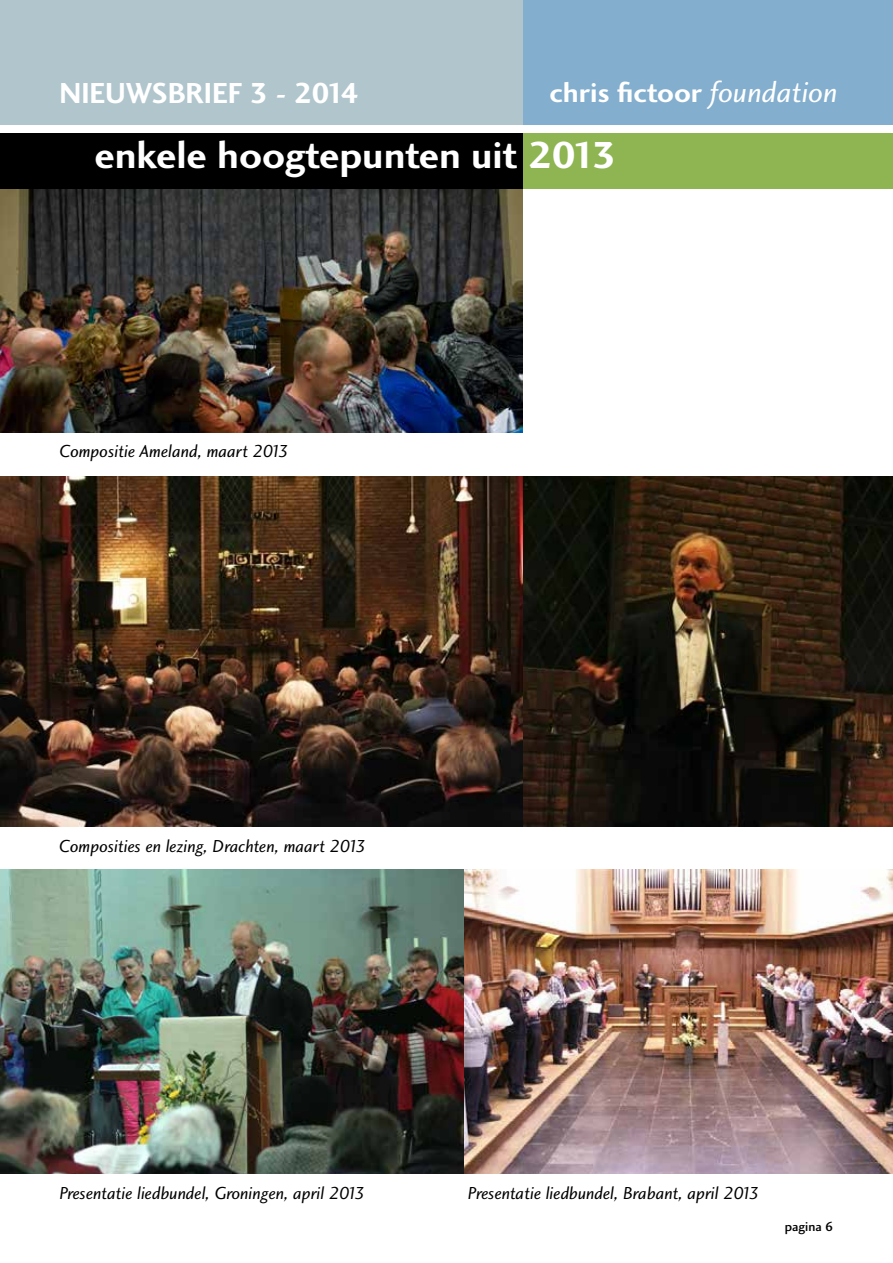
<style>
.page{position:relative;width:893px;height:1263px;background:#fff}
.page>*{position:absolute;margin:0;border:0;box-sizing:border-box;transform-origin:0 0}
.t1{font:39px "Charlotte Sans Bold Plain";color:#fff;scale:1.04 1}
.t2{font:30px "Charlotte Sans Bold Plain";color:#fff}
.t3{font:28.5px "Charlotte Sans Bold Plain";color:#fff;scale:1.04 1}
.t4{font:18px "Charlotte Sans Book Italic Plain";color:#000}
.t5{font:13.5px "Charlotte Sans Medium Plain";color:#000}
.s1{font-family:"Charlotte Sans Book Italic Plain";font-size:30px}
</style>
<div class="page">
<img style="left:463px;top:869px;width:430px;height:304px">
<img style="left:522px;top:476px;width:371px;height:350px">
<img style="left:0;top:189px;width:523px;height:243px">
<div style="left:523px;top:133px;width:370px;height:56px;background:#8eb551"></div>
<div style="left:514px;top:0;width:379px;height:125px;background:#83aece"></div>
<div style="left:0;top:0;width:523px;height:125px;background:#b1c5cd"></div>
<div style="left:0;top:133px;width:523px;height:56px;background:#000"></div>
<img style="left:0;top:476px;width:522px;height:350px">
<img style="left:0;top:869px;width:463px;height:304px">
<h2 class="t2" style="left:60px;top:75px;width:301px">NIEUWSBRIEF 3 - 2014</h2>
<h3 class="t3" style="left:550px;top:75px;width:278px">chris fictoor <span class="s1">foundation</span></h3>
<h1 class="t1" style="left:95px;top:132px;width:503px">enkele hoogtepunten uit 2013</h1>
<p class="t4" style="left:60px;top:440px;width:231px">Compositie Ameland, maart 2013</p>
<p class="t4" style="left:59px;top:835px;width:308px">Composities en lezing, Drachten, maart 2013</p>
<p class="t4" style="left:59px;top:1182px;width:308px">Presentatie liedbundel, Groningen, april 2013</p>
<p class="t4" style="left:468px;top:1182px;width:293px">Presentatie liedbundel, Brabant, april 2013</p>
<p class="t5" style="left:785px;top:1218px;width:50px">pagina 6</p>
</div>
